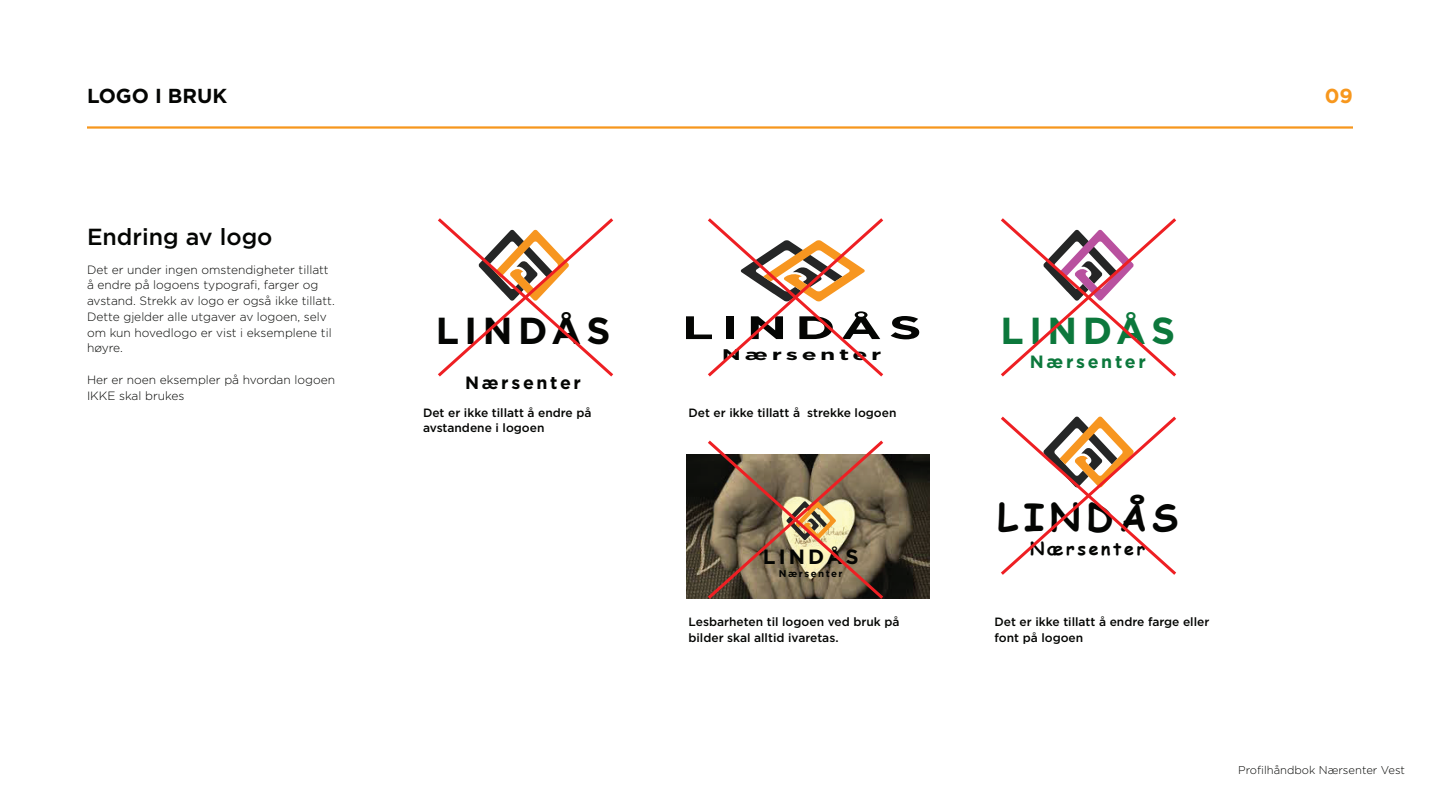
<style>
.page{position:relative;width:1440px;height:810px;background:#fff}
.page>*{position:absolute;margin:0;border:0;box-sizing:border-box;transform-origin:0 0}
.t1{font:700 37.58px "Gotham";letter-spacing:.15em;color:#040503}
.t2{font:700 37.58px "Gotham";letter-spacing:.15em;color:#0c783c}
.t3{font:700 37.58px "Comic Sans MS";letter-spacing:.15em;color:#040503}
.t4{font:700 32.47px "Gotham";letter-spacing:.15em;color:#040503;scale:1.59 1}
.t5{font:500 23.25px "Gotham";color:#040503}
.t6{font:700 20.62px "Gotham";letter-spacing:.15em;color:#040503}
.t7{font:700 20.25px "Gotham";color:#040503}
.t8{font:700 20.25px "Gotham";color:#f7971d}
.t9{font:700 17.77px "Gotham";letter-spacing:.15em;color:#040503}
.t10{font:700 17.77px "Gotham";letter-spacing:.15em;color:#0c783c}
.t11{font:700 17.77px "Comic Sans MS";letter-spacing:.15em;color:#040503}
.t12{font:700 15.38px "Gotham";letter-spacing:.15em;color:#040503;scale:1.59 1}
.t13{font:300 12px/15.8px "Gotham";color:#040503}
.t14{font:500 12px/15.8px "Gotham";color:#040503}
.t15{font:300 11.25px "Gotham";color:#040503}
.t16{font:700 9.75px "Gotham";letter-spacing:.15em;color:#040503}
</style>
<div class="page">
<hr style="left:87px;top:126px;width:1266px;height:3px;background:#f7971d">
<svg style="left:708px;top:218px;width:176px;height:159px"></svg>
<svg style="left:1001px;top:218px;width:176px;height:159px"></svg>
<svg style="left:1001px;top:416px;width:176px;height:159px"></svg>
<svg style="left:438px;top:218px;width:176px;height:159px"></svg>
<img style="left:687px;top:454px;width:243px;height:145px">
<svg style="left:705px;top:440px;width:181px;height:159px;background:#8e7a63"></svg>
<h3 class="t7" style="left:87px;top:83px;width:142px">LOGO I BRUK</h3>
<h3 class="t5" style="left:87px;top:222px;width:187px">Endring av logo</h3>
<p class="t13" style="left:87px;top:261px;width:249px">Det er under ingen omstendigheter tillatt å endre på logoens typografi, farger og avstand. Strekk av logo er også ikke tillatt.<br>Dette gjelder alle utgaver av logoen, selv om kun hovedlogo er vist i eksemplene til høyre.</p>
<p class="t13" style="left:87px;top:371px;width:250px">Her er noen eksempler på hvordan logoen<br>IKKE skal brukes</p>
<h3 class="t8" style="left:1325px;top:83px;width:30px">09</h3>
<h1 class="t1" style="left:436px;top:306px;width:176px">LINDÅS</h1>
<h3 class="t9" style="left:465px;top:371px;width:118px">Nærsenter</h3>
<p class="t14" style="left:423px;top:404px;width:170px">Det er ikke tillatt å endre på avstandene i logoen</p>
<h2 class="t4" style="left:682px;top:306px;width:153px">LINDÅS</h2>
<p class="t12" style="left:722px;top:344px;width:102px">Nærsenter</p>
<p class="t14" style="left:688px;top:404px;width:210px">Det er ikke tillatt å strekke logoen</p>
<h3 class="t6" style="left:763px;top:543px;width:97px">LINDÅS</h3>
<p class="t16" style="left:779px;top:567px;width:65px">Nærsenter</p>
<p class="t14" style="left:688px;top:614px;width:212px">Lesbarheten til logoen ved bruk på bilder skal alltid ivaretas.</p>
<h1 class="t2" style="left:1000px;top:306px;width:176px">LINDÅS</h1>
<h3 class="t10" style="left:1030px;top:350px;width:118px">Nærsenter</h3>
<h1 class="t3" style="left:997px;top:490px;width:182px">LINDÅS</h1>
<h3 class="t11" style="left:1030px;top:535px;width:117px">Nærsenter</h3>
<p class="t14" style="left:994px;top:614px;width:216px">Det er ikke tillatt å endre farge eller font på logoen</p>
<p class="t15" style="left:1238px;top:763px;width:168px">Profilhåndbok Nærsenter Vest</p>
</div>
